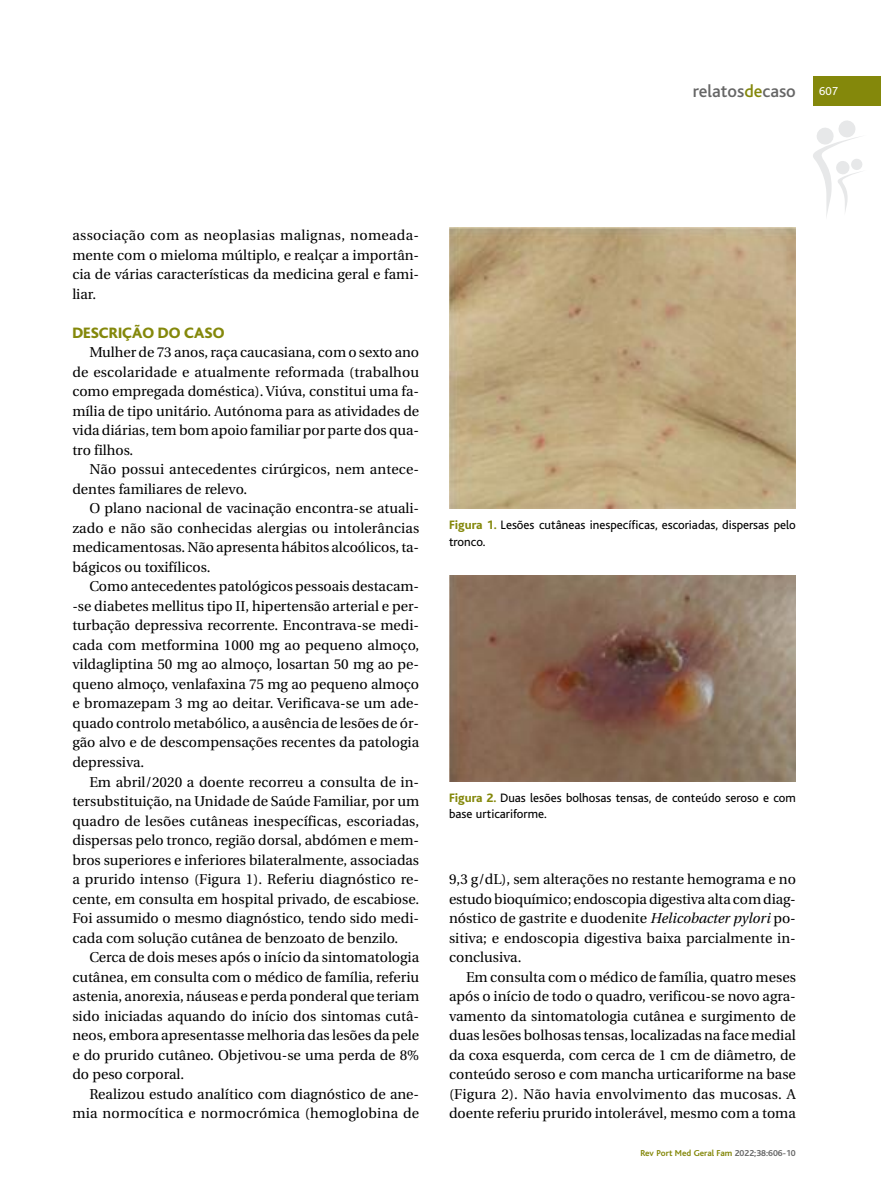
<style>
.page{position:relative;width:881px;height:1191px;background:#fff}
.page>*{position:absolute;margin:0;border:0;box-sizing:border-box;transform-origin:0 0}
.t1{font:500 18px "Bliss";color:#666}
.t2{font:800 15.75px "Bliss";color:#84880b}
.t3{font:14.25px/19.5px "Utopia";color:#000;text-align:justify}
.t4{font:12.75px/16.5px "Bliss";color:#000}
.t5{font:12px "Bliss";color:#fff}
.t6{font:700 9px "Bliss";color:#84880b}
.s1{color:#84880b}
.s2{font-weight:800;color:#84880b}
.s3{font-style:italic}
.s4{color:#666}
</style>
<div class="page">
<svg style="left:813px;top:120px;width:49px;height:97px"></svg>
<div style="left:812px;top:77px;width:68px;height:29px;background:#84880b"></div>
<img style="left:449px;top:227px;width:346px;height:281px">
<img style="left:449px;top:575px;width:346px;height:206px">
<p class="t1" style="left:692px;top:85px;width:104px">relatos<span class="s1">de</span>caso</p>
<p class="t5" style="left:819px;top:87px;width:20px">607</p>
<p class="t3" style="left:72px;top:227px;width:348px">associação com as neoplasias malignas, nomeada&shy;mente com o mieloma múltiplo, e realçar a importân&shy;cia de várias características da medicina geral e fami&shy;liar.</p>
<p class="t2" style="left:72px;top:327px;width:154px">DESCRIÇÃO DO CASO</p>
<p class="t3" style="left:72px;top:344px;width:348px;text-indent:17px">Mulher de 73 anos, raça caucasiana, com o sexto ano de escolaridade e atualmente reformada (trabalhou como empregada doméstica).Viúva, constitui uma fa&shy;mília de tipo unitário. Autónoma para as atividades de vida diárias, tem bom apoio familiar por parte dos qua&shy;tro filhos.</p>
<p class="t3" style="left:72px;top:461px;width:348px;text-indent:17px">Não possui antecedentes cirúrgicos, nem antece&shy;dentes familiares de relevo.</p>
<p class="t3" style="left:72px;top:500px;width:348px;text-indent:17px">O plano nacional de vacinação encontra-se atuali&shy;zado e não são conhecidas alergias ou intolerâncias medicamentosas. Não apresenta hábitos alcoólicos, ta&shy;bágicos ou toxifílicos.</p>
<p class="t3" style="left:72px;top:578px;width:348px;text-indent:17px">Como antecedentes patológicos pessoais destacam--se diabetes mellitus tipo II, hipertensão arterial e per&shy;turbação depressiva recorrente. Encontrava-se medi&shy;cada com metformina 1000 mg ao pequeno almoço, vildagliptina 50 mg ao almoço, losartan 50 mg ao pe&shy;queno almoço, venlafaxina 75 mg ao pequeno almoço e bromazepam 3 mg ao deitar. Verificava-se um ade&shy;quado controlo metabólico, a ausência de lesões de ór&shy;gão alvo e de descompensações recentes da patologia depressiva.</p>
<p class="t3" style="left:72px;top:773px;width:348px;text-indent:17px">Em abril/2020 a doente recorreu a consulta de in&shy;tersubstituição, na Unidade de Saúde Familiar, por um quadro de lesões cutâneas inespecíficas, escoriadas, dispersas pelo tronco, região dorsal, abdómen e mem&shy;bros superiores e inferiores bilateralmente, associadas a prurido intenso (Figura 1). Referiu diagnóstico re&shy;cente, em consulta em hospital privado, de escabiose.<br>Foi assumido o mesmo diagnóstico, tendo sido medi&shy;cada com solução cutânea de benzoato de benzilo.</p>
<p class="t3" style="left:72px;top:948px;width:348px;text-indent:17px">Cerca de dois meses após o início da sintomatologia cutânea, em consulta com o médico de família, referiu astenia, anorexia, náuseas e perda ponderal que teriam sido iniciadas aquando do início dos sintomas cutâ&shy;neos, embora apresentasse melhoria das lesões da pele e do prurido cutâneo. Objetivou-se uma perda de 8% do peso corporal.</p>
<p class="t3" style="left:72px;top:1085px;width:348px;text-align:right">Realizou estudo analítico com diagnóstico de ane&shy;mia normocítica e normocrómica (hemoglobina de</p>
<p class="t4" style="left:449px;top:518px;width:348px"><span class="s2">Figura 1.</span> Lesões cutâneas inespecíficas, escoriadas, dispersas pelo tronco.</p>
<p class="t4" style="left:449px;top:791px;width:348px"><span class="s2">Figura 2.</span> Duas lesões bolhosas tensas, de conteúdo seroso e com base urticariforme.</p>
<p class="t3" style="left:449px;top:870px;width:348px">9,3 g/dL), sem alterações no restante hemograma e no estudo bioquímico; endoscopia digestiva alta com diag&shy;nóstico de gastrite e duodenite <span class="s3">Helicobacter pylori</span> po&shy;sitiva; e endoscopia digestiva baixa parcialmente in&shy;conclusiva.</p>
<p class="t3" style="left:449px;top:968px;width:348px;text-indent:17px">Em consulta com o médico de família, quatro meses após o início de todo o quadro, verificou-se novo agra&shy;vamento da sintomatologia cutânea e surgimento de duas lesões bolhosas tensas, localizadas na face medial da coxa esquerda, com cerca de 1 cm de diâmetro, de conteúdo seroso e com mancha urticariforme na base (Figura 2). Não havia envolvimento das mucosas. A doente referiu prurido intolerável, mesmo com a toma</p>
<p class="t6" style="left:640px;top:1149px;width:157px">Rev Port Med Geral Fam <span class="s4">2022;38:606-10</span></p>
</div>
